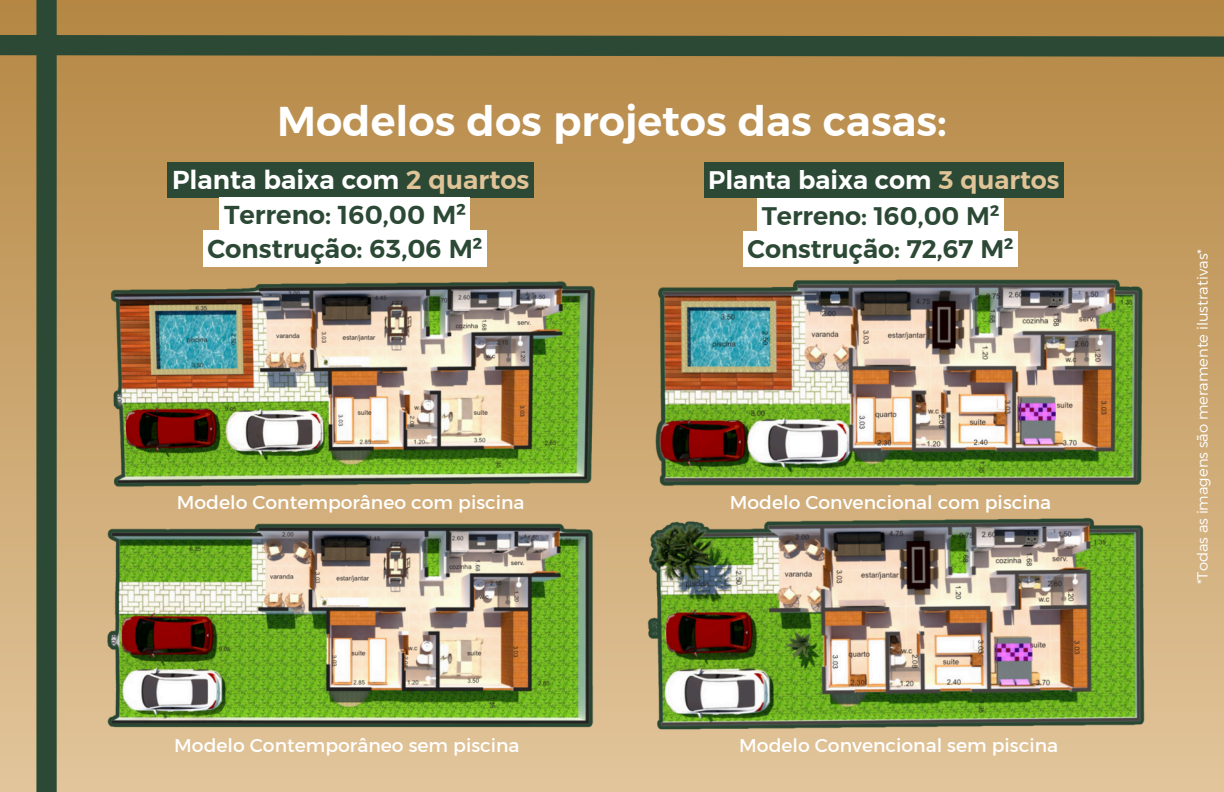
<style>
.page{position:relative;width:1224px;height:792px;background:#fff}
.page>*{position:absolute;margin:0;border:0;box-sizing:border-box;transform-origin:0 0}
.t1{font:700 41.5px "Kief Montaser Semi";color:#fff}
.t2{font:700 25.8px "Kief Montaser Semi";color:#2c4935}
.t3{font:700 25.8px "Kief Montaser Semi";color:#fff}
.t4{font:700 25.3px "Kief Montaser Semi";color:#2c4935}
.t5{font:700 25.3px "Kief Montaser Semi";color:#fff}
.t6{font:18.8px "Kief Montaser Regular";color:#fff}
.t7{font:14.8px "Kief Montaser Light";color:#fff}
.s1{color:#e0c397}
</style>
<div class="page">
<div style="left:0;top:0;width:1224px;height:792px;background:linear-gradient(to bottom,#b48743,#e2c59b)"></div>
<svg style="left:0;top:25px;width:1224px;height:42px;background:#746a3f"></svg>
<div style="left:36px;top:0;width:21px;height:792px;background:#2c4935"></div>
<img style="left:110px;top:274px;width:492px;height:189px">
<img style="left:95px;top:463px;width:512px;height:316px">
<img style="left:612px;top:214px;width:561px;height:336px">
<img style="left:641px;top:516px;width:519px;height:276px">
<div style="left:168px;top:162px;width:366px;height:35px;background:#2c4935"></div>
<div style="left:220px;top:197px;width:250px;height:36px;background:#fff"></div>
<div style="left:203px;top:231px;width:284px;height:36px;background:#fff"></div>
<div style="left:704px;top:163px;width:360px;height:35px;background:#2c4935"></div>
<div style="left:757px;top:198px;width:247px;height:36px;background:#fff"></div>
<div style="left:743px;top:231px;width:275px;height:36px;background:#fff"></div>
<h2 class="t1" style="left:277px;top:96px;width:671px">Modelos dos projetos das casas:</h2>
<p class="t3" style="left:172px;top:164px;width:359px">Planta baixa com <span class="s1">2 quartos</span></p>
<h1 class="t2" style="left:224px;top:199px;width:243px">Terreno: 160,00 M²</h1>
<h2 class="t2" style="left:207px;top:233px;width:277px">Construção: 63,06 M²</h2>
<p class="t6" style="left:177px;top:491px;width:349px">Modelo Contemporâneo com piscina</p>
<h2 class="t5" style="left:708px;top:165px;width:353px">Planta baixa com <span class="s1">3 quartos</span></h2>
<h2 class="t4" style="left:762px;top:201px;width:239px">Terreno: 160,00 M²</h2>
<h2 class="t4" style="left:748px;top:234px;width:268px">Construção: 72,67 M²</h2>
<h2 class="t7" style="left:1193px;top:584px;width:337px;rotate:-90deg">*Todas as imagens são meramente ilustrativas*</h2>
<p class="t6" style="left:730px;top:491px;width:323px">Modelo Convencional com piscina</p>
<h3 class="t6" style="left:174px;top:734px;width:347px">Modelo Contemporâneo sem piscina</h3>
<p class="t6" style="left:739px;top:734px;width:320px">Modelo Convencional sem piscina</p>
</div>
